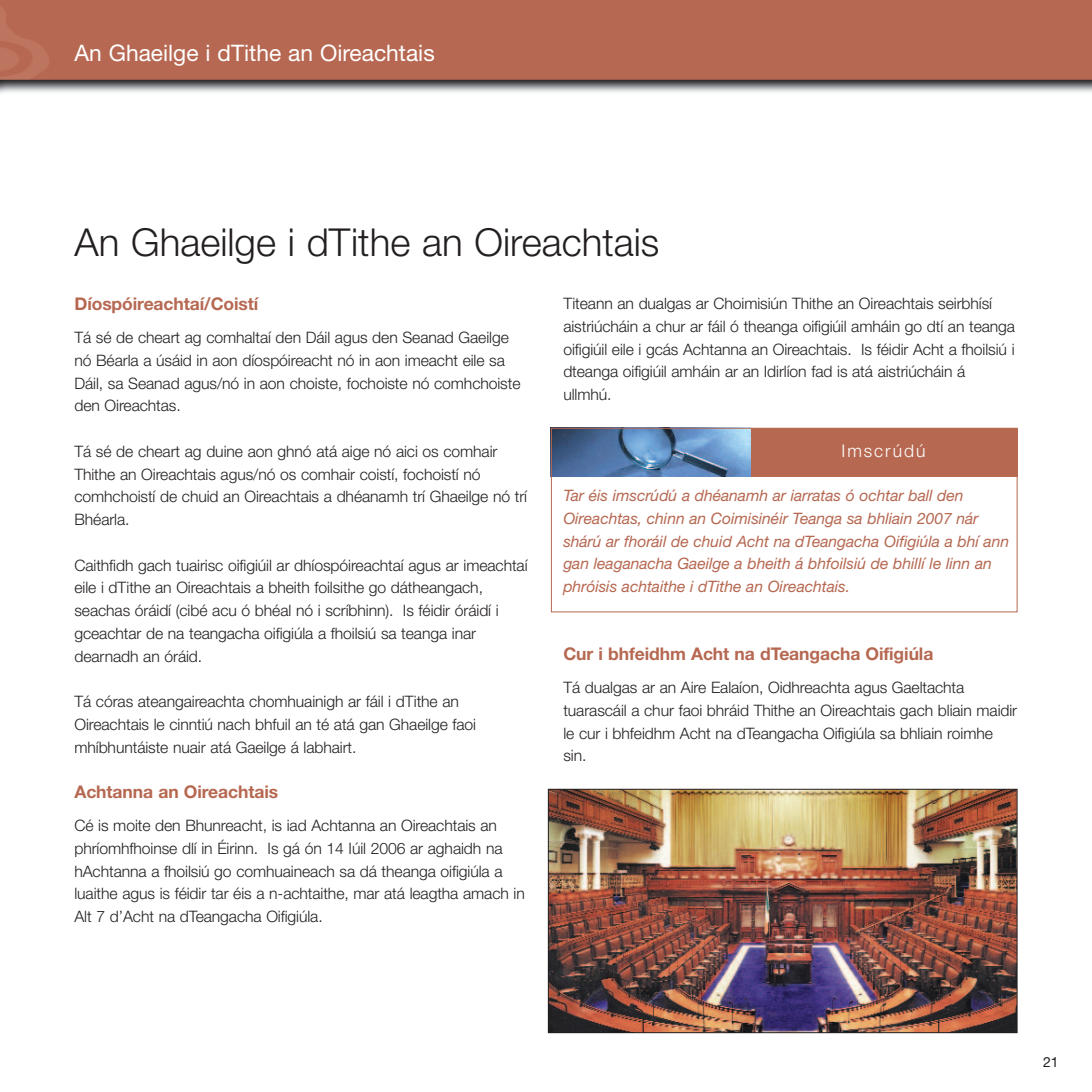
<style>
.page{position:relative;width:1092px;height:1092px;background:#fff}
.page>*{position:absolute;margin:0;border:0;box-sizing:border-box;transform-origin:0 0}
.t1{font:300 38.5px "Helvetica Neue LT";color:#231f20}
.t2{font:22.75px "Helvetica Neue LT";color:#fff}
.t3{font:700 17.5px "Helvetica Neue LT";letter-spacing:-.005em;color:#b66851}
.t4{font:300 17.5px "Helvetica Neue LT";letter-spacing:.11em;color:#fff}
.t5{font:300 15.75px/22.8px "Helvetica Neue LT";letter-spacing:-.005em;color:#231f20}
.t6{font:italic 15.75px/22.8px "Helvetica Neue LT";letter-spacing:-.005em;color:#b66851}
.t7{font:14px "Helvetica Neue LT";color:#231f20}
</style>
<div class="page">
<img style="left:0;top:0;width:1091px;height:93px">
<div style="left:551px;top:428px;width:466px;height:48px;background:#b66851"></div>
<img style="left:553px;top:430px;width:197px;height:46px">
<div style="left:551px;top:428px;width:466px;height:184px;border:1px solid #b66851"></div>
<img style="left:550px;top:790px;width:465px;height:241px">
<div style="left:548px;top:788px;width:469px;height:245px;border:1px solid #231f20"></div>
<h2 class="t2" style="left:74px;top:45px;width:362px">An Ghaeilge i dTithe an Oireachtais</h2>
<h1 class="t1" style="left:74px;top:228px;width:586px">An Ghaeilge i dTithe an Oireachtais</h1>
<p class="t3" style="left:74px;top:298px;width:185px">Díospóireachtaí/Coistí</p>
<p class="t5" style="left:74px;top:327px;width:447px">Tá sé de cheart ag comhaltaí den Dáil agus den Seanad Gaeilge nó Béarla a úsáid in aon díospóireacht nó in aon imeacht eile sa Dáil, sa Seanad agus/nó in aon choiste, fochoiste nó comhchoiste den Oireachtas.</p>
<p class="t5" style="left:74px;top:441px;width:454px">Tá sé de cheart ag duine aon ghnó atá aige nó aici os comhair Thithe an Oireachtais agus/nó os comhair coistí, fochoistí nó comhchoistí de chuid an Oireachtais a dhéanamh trí Ghaeilge nó trí Bhéarla.</p>
<p class="t5" style="left:74px;top:555px;width:454px">Caithfidh gach tuairisc oifigiúil ar dhíospóireachtaí agus ar imeachtaí eile i dTithe an Oireachtais a bheith foilsithe go dátheangach, seachas óráidí (cibé acu ó bhéal nó i scríbhinn). Is féidir óráidí i gceachtar de na teangacha oifigiúla a fhoilsiú sa teanga inar dearnadh an óráid.</p>
<p class="t5" style="left:74px;top:691px;width:403px">Tá córas ateangaireachta chomhuainigh ar fáil i dTithe an<br>Oireachtais le cinntiú nach bhfuil an té atá gan Ghaeilge faoi mhíbhuntáiste nuair atá Gaeilge á labhairt.</p>
<p class="t3" style="left:74px;top:785px;width:205px">Achtanna an Oireachtais</p>
<p class="t5" style="left:74px;top:815px;width:452px">Cé is moite den Bhunreacht, is iad Achtanna an Oireachtais an phríomhfhoinse dlí in Éirinn. Is gá ón 14 Iúil 2006 ar aghaidh na hAchtanna a fhoilsiú go comhuaineach sa dá theanga oifigiúla a luaithe agus is féidir tar éis a n-achtaithe, mar atá leagtha amach in Alt 7 d’Acht na dTeangacha Oifigiúla.</p>
<p class="t5" style="left:563px;top:294px;width:453px">Titeann an dualgas ar Choimisiún Thithe an Oireachtais seirbhísí aistriúcháin a chur ar fáil ó theanga oifigiúil amháin go dtí an teanga oifigiúil eile i gcás Achtanna an Oireachtais. Is féidir Acht a fhoilsiú i dteanga oifigiúil amháin ar an Idirlíon fad is atá aistriúcháin á ullmhú.</p>
<p class="t4" style="left:841px;top:445px;width:85px">Imscrúdú</p>
<p class="t6" style="left:563px;top:486px;width:447px">Tar éis imscrúdú a dhéanamh ar iarratas ó ochtar ball den Oireachtas, chinn an Coimisinéir Teanga sa bhliain 2007 nár shárú ar fhoráil de chuid Acht na dTeangacha Oifigiúla a bhí ann gan leaganacha Gaeilge a bheith á bhfoilsiú de bhillí le linn an phróisis achtaithe i dTithe an Oireachtais.</p>
<p class="t3" style="left:563px;top:648px;width:371px">Cur i bhfeidhm Acht na dTeangacha Oifigiúla</p>
<p class="t5" style="left:563px;top:677px;width:455px">Tá dualgas ar an Aire Ealaíon, Oidhreachta agus Gaeltachta tuarascáil a chur faoi bhráid Thithe an Oireachtais gach bliain maidir le cur i bhfeidhm Acht na dTeangacha Oifigiúla sa bhliain roimhe sin.</p>
<p class="t7" style="left:1042px;top:1057px;width:17px">21</p>
</div>
